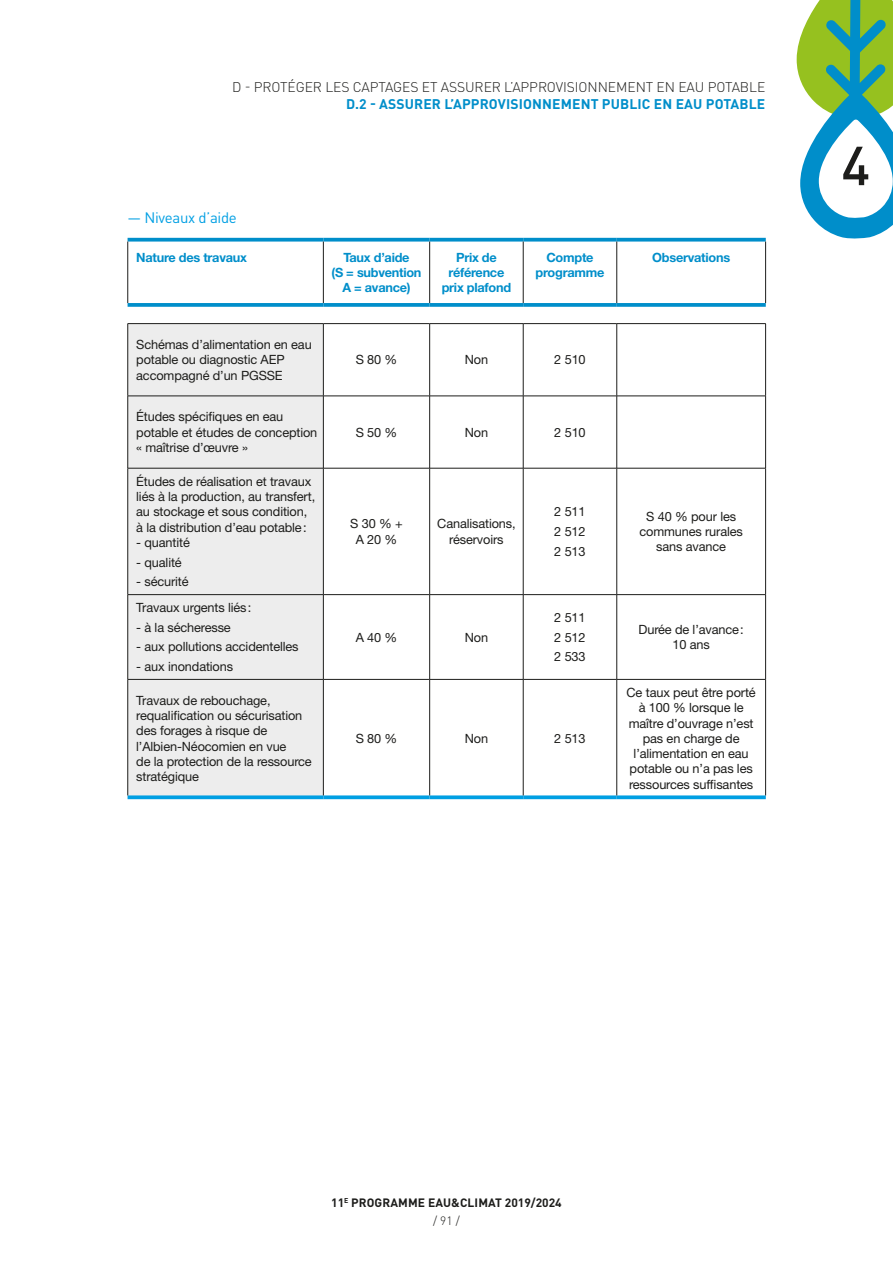
<style>
.page{position:relative;width:893px;height:1263px;background:#fff}
.page>*{position:absolute;margin:0;border:0;box-sizing:border-box;transform-origin:0 0}
.t1{font:500 54px "DIN Pro";color:#1d1d1b}
.t2{font:15px "DIN Pro";letter-spacing:-.02em;color:#009fe3}
.t3{font:300 13.8px "DIN Pro";letter-spacing:-.005em;color:#1d1d1b}
.t4{font:700 13.8px "DIN Pro";letter-spacing:.01em;color:#008eca}
.t5{font:12.75px/15.3px "Helvetica Neue LT Std";letter-spacing:-.01em;color:#1d1d1b;text-align:center}
.t6{font:700 12.75px/15.3px "Helvetica Neue LT Std";letter-spacing:-.02em;color:#008eca;text-align:center}
.t7{font:700 12px/17.5px "DIN Pro";letter-spacing:.01em;color:#1d1d1b;text-align:center}
.s1{font-weight:300}
</style>
<div class="page">
<svg style="left:797px;top:0;width:96px;height:239px"></svg>
<div style="left:128px;top:324px;width:195px;height:471px;background:#ededed"></div>
<svg style="left:128px;top:238px;width:195px;height:4px"></svg>
<svg style="left:323px;top:238px;width:107px;height:4px"></svg>
<svg style="left:430px;top:238px;width:93px;height:4px"></svg>
<svg style="left:523px;top:238px;width:94px;height:4px"></svg>
<svg style="left:617px;top:238px;width:149px;height:4px"></svg>
<svg style="left:128px;top:303px;width:195px;height:4px"></svg>
<svg style="left:323px;top:303px;width:107px;height:4px"></svg>
<svg style="left:430px;top:303px;width:93px;height:4px"></svg>
<svg style="left:523px;top:303px;width:94px;height:4px"></svg>
<svg style="left:617px;top:303px;width:149px;height:4px"></svg>
<svg style="left:128px;top:795px;width:195px;height:4px"></svg>
<svg style="left:323px;top:795px;width:107px;height:4px"></svg>
<svg style="left:430px;top:795px;width:93px;height:4px"></svg>
<svg style="left:523px;top:795px;width:94px;height:4px"></svg>
<svg style="left:617px;top:795px;width:149px;height:4px"></svg>
<hr style="left:128px;top:323px;width:195px;height:1px;background:#1d1d1b">
<hr style="left:127px;top:324px;width:1px;height:72px;background:#1d1d1b">
<hr style="left:323px;top:323px;width:107px;height:1px;background:#1d1d1b">
<hr style="left:323px;top:324px;width:1px;height:72px;background:#1d1d1b">
<hr style="left:430px;top:323px;width:93px;height:1px;background:#1d1d1b">
<hr style="left:429px;top:324px;width:1px;height:72px;background:#1d1d1b">
<hr style="left:523px;top:323px;width:94px;height:1px;background:#1d1d1b">
<hr style="left:523px;top:324px;width:1px;height:72px;background:#1d1d1b">
<hr style="left:617px;top:323px;width:149px;height:1px;background:#1d1d1b">
<hr style="left:616px;top:324px;width:1px;height:72px;background:#1d1d1b">
<hr style="left:765px;top:324px;width:1px;height:72px;background:#1d1d1b">
<hr style="left:128px;top:396px;width:195px;height:1px;background:#1d1d1b">
<hr style="left:127px;top:396px;width:1px;height:72px;background:#1d1d1b">
<hr style="left:323px;top:396px;width:107px;height:1px;background:#1d1d1b">
<hr style="left:323px;top:396px;width:1px;height:72px;background:#1d1d1b">
<hr style="left:430px;top:396px;width:93px;height:1px;background:#1d1d1b">
<hr style="left:429px;top:396px;width:1px;height:72px;background:#1d1d1b">
<hr style="left:523px;top:396px;width:94px;height:1px;background:#1d1d1b">
<hr style="left:523px;top:396px;width:1px;height:72px;background:#1d1d1b">
<hr style="left:617px;top:396px;width:149px;height:1px;background:#1d1d1b">
<hr style="left:616px;top:396px;width:1px;height:72px;background:#1d1d1b">
<hr style="left:765px;top:396px;width:1px;height:72px;background:#1d1d1b">
<hr style="left:128px;top:468px;width:195px;height:1px;background:#1d1d1b">
<hr style="left:127px;top:468px;width:1px;height:126px;background:#1d1d1b">
<hr style="left:323px;top:468px;width:107px;height:1px;background:#1d1d1b">
<hr style="left:323px;top:468px;width:1px;height:126px;background:#1d1d1b">
<hr style="left:430px;top:468px;width:93px;height:1px;background:#1d1d1b">
<hr style="left:429px;top:468px;width:1px;height:126px;background:#1d1d1b">
<hr style="left:523px;top:468px;width:94px;height:1px;background:#1d1d1b">
<hr style="left:523px;top:468px;width:1px;height:126px;background:#1d1d1b">
<hr style="left:617px;top:468px;width:149px;height:1px;background:#1d1d1b">
<hr style="left:616px;top:468px;width:1px;height:126px;background:#1d1d1b">
<hr style="left:765px;top:468px;width:1px;height:126px;background:#1d1d1b">
<hr style="left:128px;top:594px;width:195px;height:1px;background:#1d1d1b">
<hr style="left:127px;top:595px;width:1px;height:84px;background:#1d1d1b">
<hr style="left:323px;top:594px;width:107px;height:1px;background:#1d1d1b">
<hr style="left:323px;top:595px;width:1px;height:84px;background:#1d1d1b">
<hr style="left:430px;top:594px;width:93px;height:1px;background:#1d1d1b">
<hr style="left:429px;top:595px;width:1px;height:84px;background:#1d1d1b">
<hr style="left:523px;top:594px;width:94px;height:1px;background:#1d1d1b">
<hr style="left:523px;top:595px;width:1px;height:84px;background:#1d1d1b">
<hr style="left:617px;top:594px;width:149px;height:1px;background:#1d1d1b">
<hr style="left:616px;top:595px;width:1px;height:84px;background:#1d1d1b">
<hr style="left:765px;top:595px;width:1px;height:84px;background:#1d1d1b">
<hr style="left:128px;top:679px;width:195px;height:1px;background:#1d1d1b">
<hr style="left:127px;top:680px;width:1px;height:115px;background:#1d1d1b">
<hr style="left:323px;top:679px;width:107px;height:1px;background:#1d1d1b">
<hr style="left:323px;top:680px;width:1px;height:115px;background:#1d1d1b">
<hr style="left:430px;top:679px;width:93px;height:1px;background:#1d1d1b">
<hr style="left:429px;top:680px;width:1px;height:115px;background:#1d1d1b">
<hr style="left:523px;top:679px;width:94px;height:1px;background:#1d1d1b">
<hr style="left:523px;top:680px;width:1px;height:115px;background:#1d1d1b">
<hr style="left:617px;top:679px;width:149px;height:1px;background:#1d1d1b">
<hr style="left:616px;top:680px;width:1px;height:115px;background:#1d1d1b">
<hr style="left:765px;top:680px;width:1px;height:115px;background:#1d1d1b">
<hr style="left:127px;top:242px;width:1px;height:61px;background:#1d1d1b">
<hr style="left:323px;top:242px;width:1px;height:61px;background:#1d1d1b">
<hr style="left:429px;top:242px;width:1px;height:61px;background:#1d1d1b">
<hr style="left:523px;top:242px;width:1px;height:61px;background:#1d1d1b">
<hr style="left:616px;top:242px;width:1px;height:61px;background:#1d1d1b">
<hr style="left:765px;top:242px;width:1px;height:61px;background:#1d1d1b">
<p class="t3" style="left:232px;top:77px;width:535px">D - PROTÉG ER LES CAPTAG ES ET ASSURER L’APPROVISIO NNEMENT EN EAU POTABLE</p>
<p class="t4" style="left:346px;top:92px;width:52px">D.2 - ASSURER</p>
<p class="t4" style="left:444px;top:92px;width:19px">L’APPRO</p>
<p class="t4" style="left:498px;top:92px;width:18px">VISIONNEMENT</p>
<p class="t4" style="left:602px;top:92px;width:36px">PUBLIC</p>
<p class="t4" style="left:654px;top:92px;width:31px">EN EAU</p>
<p class="t4" style="left:706px;top:92px;width:10px">POTA</p>
<p class="t4" style="left:740px;top:92px;width:18px">BLE</p>
<p class="t2" style="left:128px;top:206px;width:111px">— Niveaux d’aide</p>
<p class="t6" style="left:136px;top:249px;width:112px">Nature des travaux</p>
<p class="t6" style="left:331px;top:249px;width:92px">Taux d’aide<br>(S = subvention<br>A = avance)</p>
<p class="t6" style="left:442px;top:249px;width:71px">Prix de référence prix plafond</p>
<p class="t6" style="left:536px;top:249px;width:70px">Compte programme</p>
<p class="t6" style="left:652px;top:249px;width:79px">Observations</p>
<p class="t5" style="left:136px;top:337px;width:177px;text-align:left">Schémas d’alimentation en eau potable ou diagnostic AEP accompagné d’un PGSSE</p>
<p class="t5" style="left:136px;top:409px;width:183px;text-align:left">Études spécifiques en eau potable et études de conception « maîtrise d’œuvre »</p>
<p class="t5" style="left:136px;top:473px;width:180px;text-align:left">Études de réalisation et travaux liés à la production, au transfert, au stockage et sous condition, à la distribution d’eau potable:</p>
<p class="t5" style="left:136px;top:535px;width:55px">- quantité</p>
<p class="t5" style="left:136px;top:554px;width:47px">- qualité</p>
<p class="t5" style="left:136px;top:574px;width:54px">- sécurité</p>
<p class="t5" style="left:136px;top:600px;width:117px">Travaux urgents liés:</p>
<p class="t5" style="left:136px;top:619px;width:96px">- à la sécheresse</p>
<p class="t5" style="left:136px;top:639px;width:164px">- aux pollutions accidentelles</p>
<p class="t5" style="left:136px;top:658px;width:98px">- aux inondations</p>
<p class="t5" style="left:136px;top:692px;width:177px;text-align:left">Travaux de rebouchage, requalification ou sécurisation des forages à risque de l’Albien‑Néocomien en vue<br>de la protection de la ressource stratégique</p>
<p class="t5" style="left:356px;top:352px;width:43px">S 80 %</p>
<p class="t5" style="left:465px;top:352px;width:25px">Non</p>
<p class="t5" style="left:554px;top:352px;width:33px">2 510</p>
<p class="t5" style="left:356px;top:424px;width:43px">S 50 %</p>
<p class="t5" style="left:465px;top:424px;width:25px">Non</p>
<p class="t5" style="left:554px;top:424px;width:33px">2 510</p>
<p class="t5" style="left:350px;top:516px;width:54px">S 30 % +<br>A 20 %</p>
<p class="t5" style="left:437px;top:516px;width:80px">Canalisations, réservoirs</p>
<p class="t5" style="left:554px;top:502px;width:33px;line-height:19.5px;text-align:justify">2 511<br>2 512<br>2 513</p>
<p class="t5" style="left:639px;top:508px;width:105px">S 40 % pour les communes rurales sans avance</p>
<p class="t5" style="left:356px;top:629px;width:43px">A 40 %</p>
<p class="t5" style="left:465px;top:629px;width:25px">Non</p>
<p class="t5" style="left:554px;top:607px;width:33px;line-height:19.5px;text-align:justify">2 511<br>2 512<br>2 533</p>
<p class="t5" style="left:638px;top:621px;width:107px">Durée de l’avance:<br>10 ans</p>
<p class="t5" style="left:356px;top:730px;width:43px">S 80 %</p>
<p class="t5" style="left:465px;top:730px;width:25px">Non</p>
<p class="t5" style="left:554px;top:730px;width:33px">2 513</p>
<p class="t5" style="left:627px;top:685px;width:131px">Ce taux peut être porté à 100 % lorsque le maître d’ouvrage n’est pas en charge de l’alimentation en eau potable ou n’a pas les ressources suffisantes</p>
<p class="t1" style="left:841px;top:122px;width:30px">4</p>
<p class="t7" style="left:331px;top:1192px;width:232px">11<sup>E</sup> PROGRAMME EAU&amp;CLIMAT 2019/2024 <span class="s1">/ 91 /</span></p>
</div>
